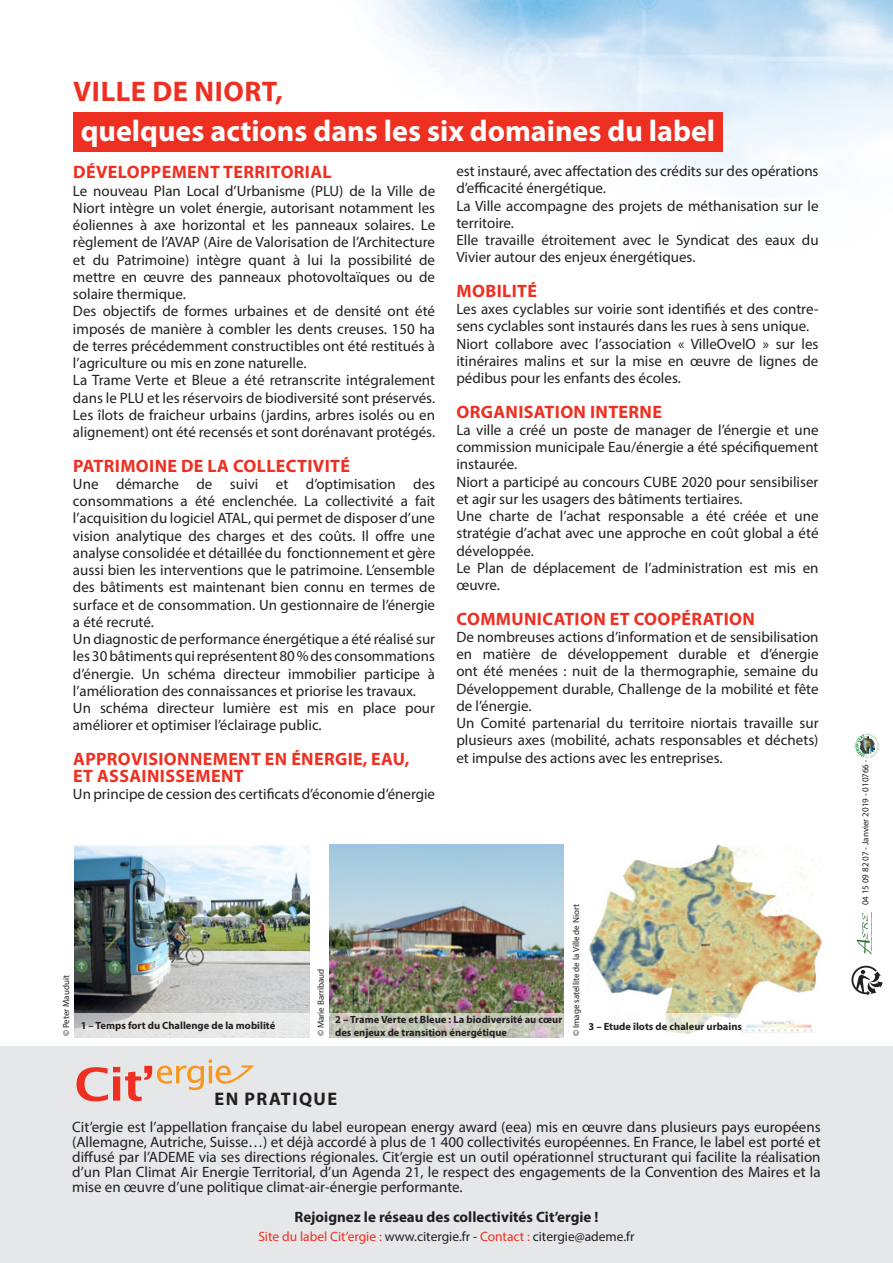
<style>
.page{position:relative;width:893px;height:1263px;background:#fff}
.page>*{position:absolute;margin:0;border:0;box-sizing:border-box;transform-origin:0 0}
.t1{font:700 30px "Myriad Pro";color:#fff}
.t2{font:700 28.5px "Myriad Pro";letter-spacing:.02em;color:#ee3022}
.t3{font:700 18.3px "Myriad Pro";letter-spacing:.08em;color:#231f20}
.t4{font:700 18px "Myriad Pro";letter-spacing:.02em;color:#ee3022}
.t5{font:15px/17.2px "Myriad Pro";color:#231f20;text-align:justify}
.t6{font:700 15px "Myriad Pro";color:#231f20}
.t7{font:13.5px "Myriad Pro";color:#231f20}
.t8{font:700 10.5px/12.6px "Myriad Pro";color:#231f20}
.t9{font:9px "Myriad Pro";color:#231f20}
.s1{color:#ee3022}
</style>
<div class="page">
<img style="left:373px;top:0;width:520px;height:183px">
<div style="left:0;top:1046px;width:893px;height:217px;background:#e6e7e9"></div>
<svg style="left:77px;top:1059px;width:177px;height:42px;background:#e8c7bb"></svg>
<div style="left:73px;top:112px;width:650px;height:40px;background:#ee3022"></div>
<img style="left:74px;top:845px;width:235px;height:168px">
<img style="left:329px;top:845px;width:235px;height:168px">
<img style="left:589px;top:845px;width:233px;height:168px">
<svg style="left:74px;top:1013px;width:236px;height:25px;background:#e2e2e1"></svg>
<svg style="left:329px;top:1013px;width:235px;height:25px;background:#c4c6b9"></svg>
<svg style="left:665px;top:1013px;width:148px;height:21px"></svg>
<svg style="left:851px;top:966px;width:32px;height:29px"></svg>
<img style="left:855px;top:733px;width:25px;height:25px">
<img style="left:856px;top:911px;width:17px;height:43px">
<p class="t2" style="left:73px;top:73px;width:211px">VILLE DE NIORT,</p>
<p class="t1" style="left:81px;top:112px;width:636px">quelques actions dans les six domaines du label</p>
<p class="t4" style="left:73px;top:160px;width:260px">DÉVELOPPEMENT TERRITORIAL</p>
<p class="t5" style="left:73px;top:182px;width:364px">Le nouveau Plan Local d’Urbanisme (PLU) de la Ville de Niort intègre un volet énergie, autorisant notamment les éoliennes à axe horizontal et les panneaux solaires. Le règlement de l’AVAP (Aire de Valorisation de l’Architecture et du Patrimoine) intègre quant à lui la possibilité de mettre en œuvre des panneaux photovoltaïques ou de solaire thermique.</p>
<p class="t5" style="left:73px;top:302px;width:364px">Des objectifs de formes urbaines et de densité ont été imposés de manière à combler les dents creuses. 150 ha de terres précédemment constructibles ont été restitués à l’agriculture ou mis en zone naturelle.</p>
<p class="t5" style="left:73px;top:371px;width:364px">La Trame Verte et Bleue a été retranscrite intégralement dans le PLU et les réservoirs de biodiversité sont préservés.</p>
<p class="t5" style="left:73px;top:406px;width:364px">Les îlots de fraicheur urbains (jardins, arbres isolés ou en alignement) ont été recensés et sont dorénavant protégés.</p>
<p class="t4" style="left:73px;top:454px;width:278px">PATRIMOINE DE LA COLLECTIVITÉ</p>
<p class="t5" style="left:73px;top:475px;width:364px">Une démarche de suivi et d’optimisation des consommations a été enclenchée. La collectivité a fait l’acquisition du logiciel ATAL, qui permet de disposer d’une vision analytique des charges et des coûts. Il offre une analyse consolidée et détaillée du fonctionnement et gère aussi bien les interventions que le patrimoine. L’ensemble des bâtiments est maintenant bien connu en termes de surface et de consommation. Un gestionnaire de l’énergie a été recruté.</p>
<p class="t5" style="left:73px;top:630px;width:364px">Un diagnostic de performance énergétique a été réalisé sur les 30 bâtiments qui représentent 80 % des consommations d’énergie. Un schéma directeur immobilier participe à l’amélioration des connaissances et priorise les travaux.</p>
<p class="t5" style="left:73px;top:699px;width:364px">Un schéma directeur lumière est mis en place pour améliorer et optimiser l’éclairage public.</p>
<p class="t4" style="left:73px;top:747px;width:338px">APPROVISIONNEMENT EN ÉNERGIE, EAU,</p>
<p class="t4" style="left:73px;top:764px;width:172px">ET ASSAINISSEMENT</p>
<p class="t5" style="left:73px;top:785px;width:364px">Un principe de cession des certificats d’économie d’énergie</p>
<p class="t5" style="left:456px;top:162px;width:364px">est instauré, avec affectation des crédits sur des opérations d’efficacité énergétique.</p>
<p class="t5" style="left:456px;top:197px;width:364px">La Ville accompagne des projets de méthanisation sur le territoire.</p>
<p class="t5" style="left:456px;top:231px;width:364px">Elle travaille étroitement avec le Syndicat des eaux du<br>Vivier autour des enjeux énergétiques.</p>
<p class="t4" style="left:457px;top:279px;width:82px">MOBILITÉ</p>
<p class="t5" style="left:456px;top:300px;width:364px">Les axes cyclables sur voirie sont identifiés et des contre&shy;sens cyclables sont instaurés dans les rues à sens unique.</p>
<p class="t5" style="left:456px;top:335px;width:364px">Niort collabore avec l’association « VilleOvelO » sur les itinéraires malins et sur la mise en œuvre de lignes de pédibus pour les enfants des écoles.</p>
<p class="t4" style="left:457px;top:400px;width:207px">ORGANISATION INTERNE</p>
<p class="t5" style="left:456px;top:421px;width:364px">La ville a créé un poste de manager de l’énergie et une commission municipale Eau/énergie a été spécifiquement instaurée.</p>
<p class="t5" style="left:456px;top:473px;width:364px">Niort a participé au concours CUBE 2020 pour sensibiliser et agir sur les usagers des bâtiments tertiaires.</p>
<p class="t5" style="left:456px;top:507px;width:364px">Une charte de l’achat responsable a été créée et une stratégie d’achat avec une approche en coût global a été développée.</p>
<p class="t5" style="left:456px;top:559px;width:364px">Le Plan de déplacement de l’administration est mis en œuvre.</p>
<p class="t4" style="left:457px;top:607px;width:300px">COMMUNICATION ET COOPÉRATION</p>
<p class="t5" style="left:456px;top:628px;width:364px">De nombreuses actions d’information et de sensibilisation en matière de développement durable et d’énergie ont été menées : nuit de la thermographie, semaine du Développement durable, Challenge de la mobilité et fête de l’énergie.</p>
<p class="t5" style="left:456px;top:714px;width:364px">Un Comité partenarial du territoire niortais travaille sur plusieurs axes (mobilité, achats responsables et déchets) et impulse des actions avec les entreprises.</p>
<p class="t9" style="left:571px;top:1036px;width:134px;rotate:-90deg">© Image satellite de la Ville de Niort</p>
<p class="t9" style="left:61px;top:1036px;width:63px;rotate:-90deg">© Peter Mauduit</p>
<p class="t9" style="left:315px;top:1036px;width:69px;rotate:-90deg">© Marie Barribaud</p>
<p class="t8" style="left:81px;top:1019px;width:196px">1 – Temps fort du Challenge de la mobilité</p>
<p class="t8" style="left:335px;top:1013px;width:229px">2 – Trame Verte et Bleue : La biodiversité au cœur des enjeux de transition énergétique</p>
<p class="t8" style="left:588px;top:1019px;width:155px">3 – Etude îlots de chaleur urbains</p>
<p class="t3" style="left:214px;top:1086px;width:124px">EN PRATIQUE</p>
<p class="t5" style="left:72px;top:1119px;width:750px;line-height:15px">Cit’ergie est l’appellation française du label european energy award (eea) mis en œuvre dans plusieurs pays européens (Allemagne, Autriche, Suisse…) et déjà accordé à plus de 1 400 collectivités européennes. En France, le label est porté et diffusé par l’ADEME via ses directions régionales. Cit’ergie est un outil opérationnel structurant qui facilite la réalisation d’un Plan Climat Air Energie Territorial, d’un Agenda 21, le respect des engagements de la Convention des Maires et la mise en œuvre d’une politique climat-air-énergie performante.</p>
<p class="t6" style="left:294px;top:1207px;width:306px">Rejoignez le réseau des collectivités Cit’ergie !</p>
<p class="t7" style="left:258px;top:1228px;width:378px"><span class="s1">Site du label Cit’ergie :</span> www.citergie.fr - <span class="s1">Contact :</span> citergie@ademe.fr</p>
<p class="t9" style="left:860px;top:905px;width:148px;rotate:-90deg">04 15 09 82 07 - Janvier 2019 - 010766 -</p>
</div>
